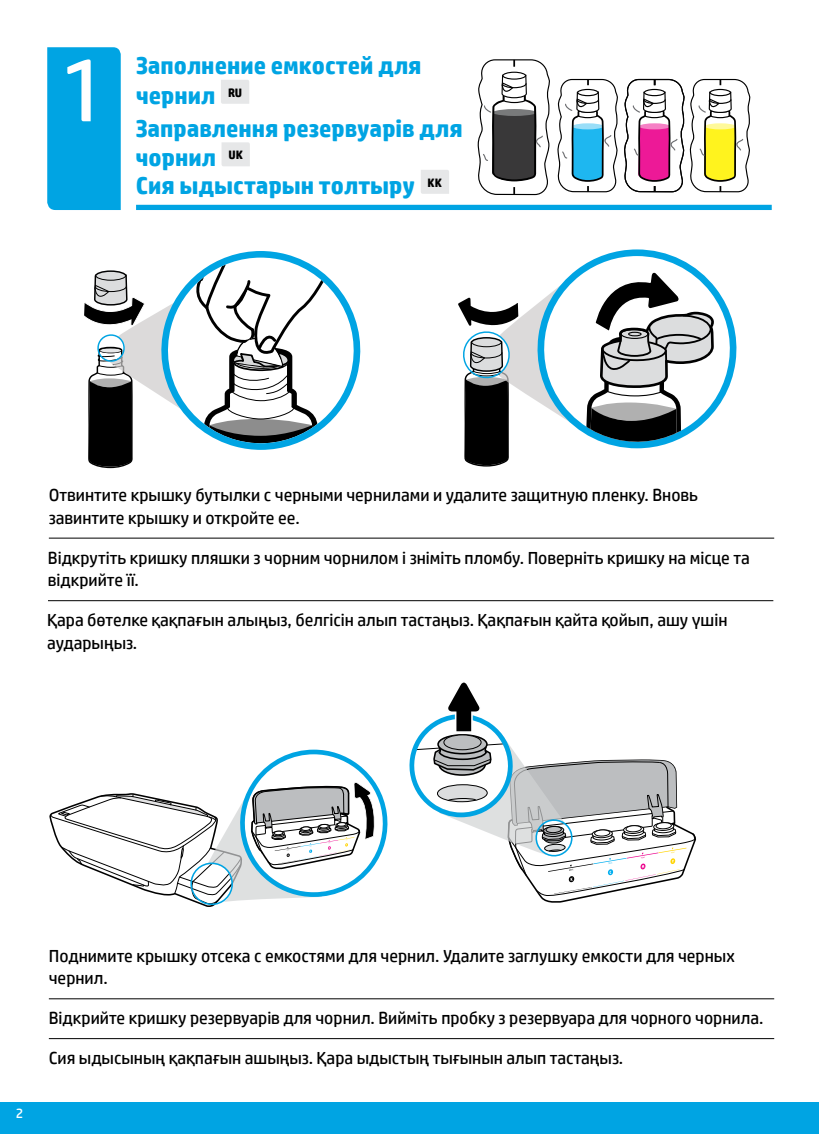
<style>
.page{position:relative;width:819px;height:1134px;background:#fff}
.page>*{position:absolute;margin:0;border:0;box-sizing:border-box;transform-origin:0 0}
.t1{font:89.25px "HP Simplified";color:#fff}
.t2{font:700 24.5px/29.4px "HP Simplified";color:#00a4e3}
.t3{font:17.5px/22.8px "HP Simplified";color:#000}
.t4{font:14px "HP Simplified";color:#fff}
</style>
<div class="page">
<div style="left:0;top:1102px;width:819px;height:32px;background:#00a4e3"></div>
<div style="left:47px;top:47px;width:74px;height:163px;background:#00a4e3"></div>
<div style="left:136px;top:205px;width:636px;height:5px;background:#00a4e3"></div>
<svg style="left:410px;top:682px;width:286px;height:221px"></svg>
<svg style="left:326px;top:275px;width:35px;height:151px"></svg>
<svg style="left:84px;top:251px;width:242px;height:217px"></svg>
<svg style="left:716px;top:288px;width:20px;height:121px"></svg>
<svg style="left:458px;top:249px;width:258px;height:218px"></svg>
<svg style="left:49px;top:749px;width:339px;height:158px"></svg>
<svg style="left:477px;top:59px;width:274px;height:137px"></svg>
<svg style="left:421px;top:170px;width:28px;height:24px"></svg>
<svg style="left:222px;top:142px;width:28px;height:24px"></svg>
<hr style="left:49px;top:1038px;width:725px;height:1px;background:#000">
<hr style="left:48px;top:600px;width:725px;height:1px;background:#000">
<hr style="left:49px;top:538px;width:725px;height:1px;background:#000">
<svg style="left:221px;top:80px;width:28px;height:24px"></svg>
<hr style="left:49px;top:999px;width:725px;height:1px;background:#000">
<h1 class="t1" style="left:60px;top:32px;width:49px">1</h1>
<h2 class="t2" style="left:136px;top:51px;width:287px">Заполнение емкостей для чернил <sup>RU</sup></h2>
<h2 class="t2" style="left:136px;top:114px;width:328px">Заправлення резервуарів для чорнил <sup>UK</sup></h2>
<h2 class="t2" style="left:136px;top:171px;width:307px">Сия ыдыстарын толтыру <sup>KK</sup></h2>
<p class="t3" style="left:49px;top:483px;width:651px">Отвинтите крышку бутылки с черными чернилами и удалите защитную пленку. Вновь завинтите крышку и откройте ее.</p>
<p class="t3" style="left:48px;top:546px;width:703px">Відкрутіть кришку пляшки з чорним чорнилом і зніміть пломбу. Поверніть кришку на місце та відкрийте її.</p>
<p class="t3" style="left:47px;top:608px;width:682px">Қара бөтелке қақпағын алыңыз, белгісін алып тастаңыз. Қақпағын қайта қойып, ашу үшін аударыңыз.</p>
<p class="t4" style="left:16px;top:1104px;width:9px">2</p>
<p class="t3" style="left:49px;top:944px;width:687px">Поднимите крышку отсека с емкостями для чернил. Удалите заглушку емкости для черных чернил.</p>
<p class="t3" style="left:49px;top:1007px;width:716px">Відкрийте кришку резервуарів для чорнил. Вийміть пробку з резервуара для чорного чорнила.</p>
<p class="t3" style="left:49px;top:1046px;width:576px">Сия ыдысының қақпағын ашыңыз. Қара ыдыстың тығынын алып тастаңыз.</p>
</div>
